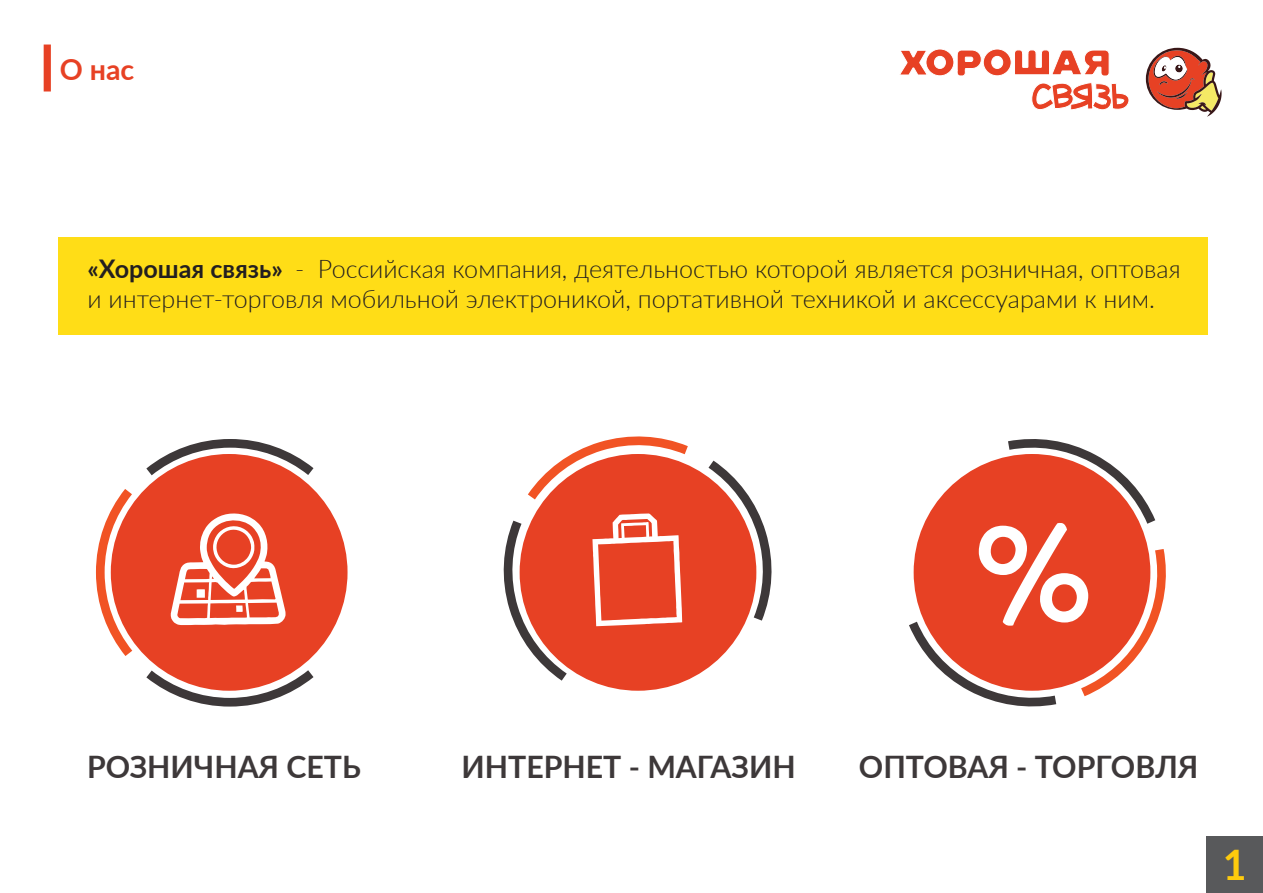
<style>
.page{position:relative;width:1263px;height:893px;background:#fff}
.page>*{position:absolute;margin:0;border:0;box-sizing:border-box;transform-origin:0 0}
.t1{font:136.05px "Lasco";color:#fff}
.t2{font:700 41.25px "Lato";color:#fecb0d}
.t3{font:700 30.3px "Lato";color:#3d3839}
.t4{font:700 28.65px "Lato";color:#e74124}
.t5{font:300 25.2px/30.2px "Lato";color:#231f20}
.s1{font-weight:700}
</style>
<div class="page">
<div style="left:44px;top:45px;width:7px;height:46px;background:#e74124"></div>
<svg style="left:900px;top:49px;width:229px;height:61px"></svg>
<svg style="left:1145px;top:47px;width:77px;height:70px"></svg>
<div style="left:58px;top:237px;width:1149px;height:98px;background:#ffdd17"></div>
<div style="left:111px;top:454px;width:236px;height:237px;background:#e74124;border-radius:50%"></div>
<div style="left:914px;top:454px;width:236px;height:237px;background:#e74124;border-radius:50%"></div>
<svg style="left:96px;top:439px;width:227px;height:268px"></svg>
<svg style="left:503px;top:436px;width:269px;height:253px"></svg>
<svg style="left:909px;top:540px;width:257px;height:167px"></svg>
<svg style="left:998px;top:439px;width:158px;height:94px"></svg>
<div style="left:1206px;top:836px;width:57px;height:57px;background:#58595b"></div>
<p class="t4" style="left:60px;top:53px;width:76px">О нас</p>
<p class="t5" style="left:88px;top:254px;width:1094px"><span class="s1">«Хорошая связь»</span> - Российская компания, деятельностью которой является розничная, оптовая и интернет-торговля мобильной электроникой, портативной техникой и аксессуарами к ним.</p>
<h1 class="t1" style="left:974px;top:490px;width:123px">%</h1>
<p class="t3" style="left:87px;top:749px;width:275px">РОЗНИЧНАЯ СЕТЬ</p>
<p class="t3" style="left:462px;top:749px;width:336px">ИНТЕРНЕТ - МАГАЗИН</p>
<p class="t3" style="left:859px;top:749px;width:341px">ОПТОВАЯ - ТОРГОВЛЯ</p>
<h2 class="t2" style="left:1223px;top:841px;width:25px">1</h2>
</div>
